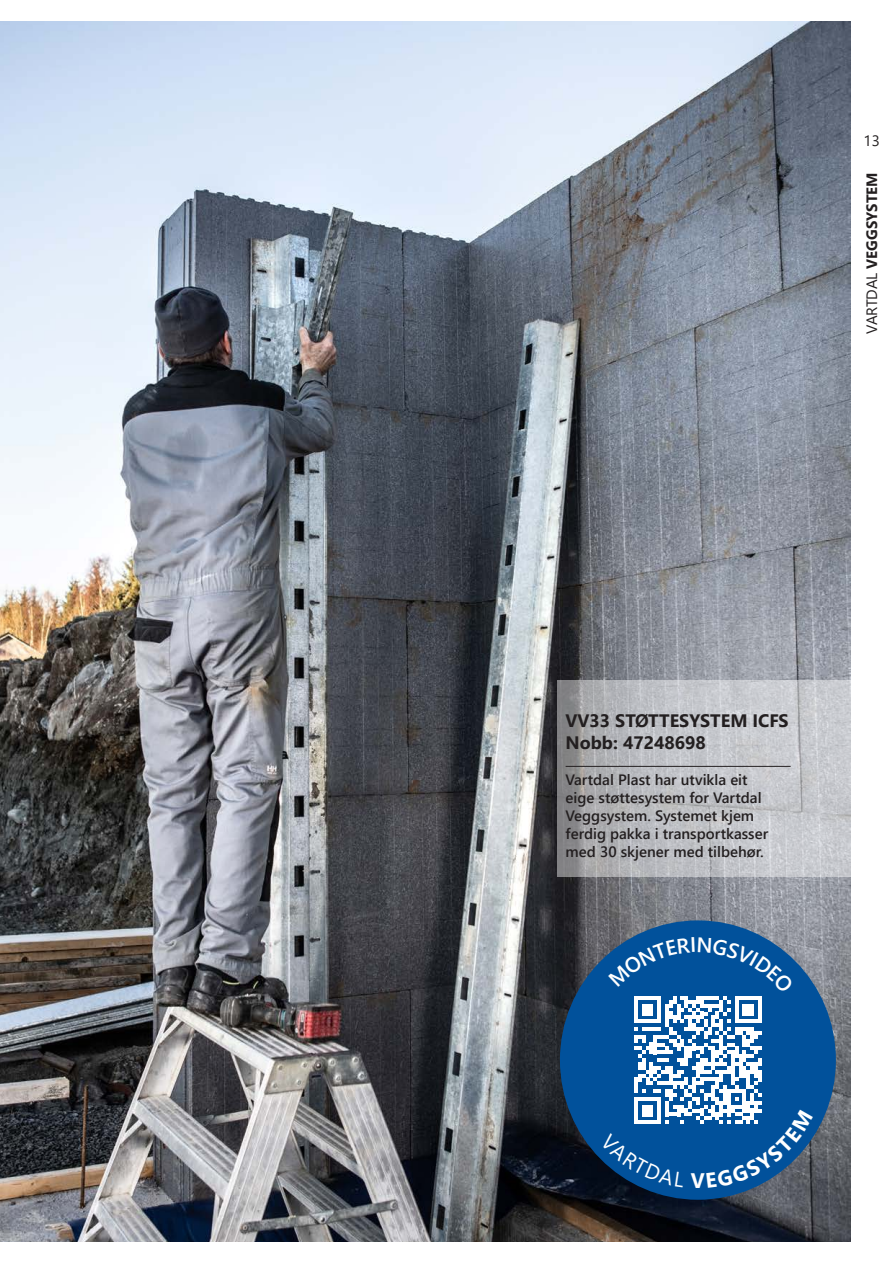
<style>
.page{position:relative;width:893px;height:1263px;background:#fff}
.page>*{position:absolute;margin:0;border:0;box-sizing:border-box;transform-origin:0 0}
.t1{font:700 21px "Segoe UI";color:#fff}
.t2{font:700 18px "Segoe UI";color:#231f20}
.t3{font:600 15px/18px "Segoe UI";color:#231f20}
.t4{font:700 15px "Segoe UI";color:#231f20}
.t5{font:15px "Segoe UI";color:#231f20}
.s1{font-weight:400}
</style>
<div class="page">
<img style="left:0;top:21px;width:850px;height:1221px">
<div style="left:560px;top:920px;width:276px;height:280px;background:#01519b;border-radius:50%"></div>
<svg style="left:557px;top:680px;width:294px;height:197px;background:#babbc0"></svg>
<hr style="left:566px;top:766px;width:225px;height:1px;background:#231f20">
<svg style="left:600px;top:937px;width:213px;height:251px"></svg>
<p class="t5" style="left:864px;top:126px;width:18px">13</p>
<p class="t4" style="left:858px;top:334px;width:163px;rotate:-90deg"><span class="s1">VARTDAL</span> VEGGSYSTEM</p>
<p class="t2" style="left:566px;top:704px;width:225px">VV33 STØTTESYSTEM ICFS</p>
<p class="t2" style="left:566px;top:725px;width:142px">Nobb: 47248698</p>
<p class="t3" style="left:566px;top:769px;width:204px">Vartdal Plast har utvikla eit eige støttesystem for Vartdal<br>Veggsystem. Systemet kjem ferdig pakka i transportkasser med 30 skjener med tilbehør.</p>
<p class="t1" style="left:691px;top:1161px;width:16px">V</p>
</div>
